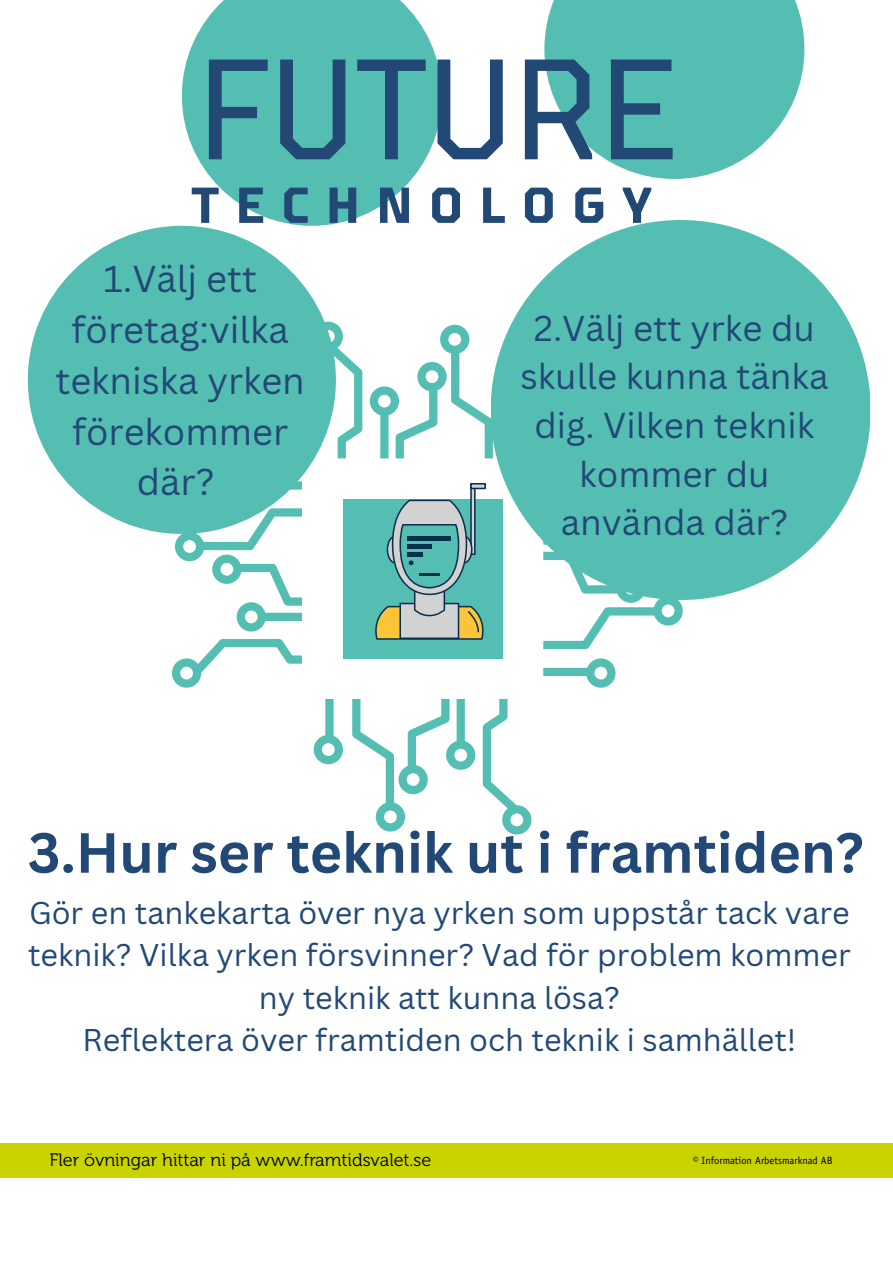
<style>
.page{position:relative;width:893px;height:1263px;background:#fff}
.page>*{position:absolute;margin:0;border:0;box-sizing:border-box;transform-origin:0 0}
.t1{font:142.5px "TT Octosquares Cond";color:#224976}
.t2{font:700 55.35px "Canva Sans";color:#224976}
.t3{font:700 50.4px "TT Octosquares Cond";letter-spacing:.33em;color:#224976}
.t4{font:36.45px/50.8px "Canva Sans";color:#224976;text-align:center}
.t5{font:34.95px/48.6px "Canva Sans";color:#224976;text-align:center}
.t6{font:30.6px/42.6px "Canva Sans";color:#224976;text-align:center}
.t7{font:18px "Museo 300";color:#000}
.t8{font:10.5px "Officina Sans Std";color:#000}
</style>
<div class="page">
<svg style="left:172px;top:322px;width:511px;height:512px"></svg>
<svg style="left:302px;top:459px;width:241px;height:240px"></svg>
<div style="left:343px;top:499px;width:159px;height:159px;background:#55beb3"></div>
<div style="left:470px;top:483px;width:6px;height:72px;border:2px solid #0a2f4d"></div>
<div style="left:470px;top:483px;width:16px;height:6px;border:2px solid #0a2f4d"></div>
<svg style="left:371px;top:498px;width:117px;height:142px"></svg>
<hr style="left:419px;top:574px;width:21px;height:2px;background:#0a2f4d">
<div style="left:28px;top:226px;width:308px;height:308px;background:#55beb3;border-radius:154px"></div>
<div style="left:491px;top:220px;width:379px;height:380px;background:#55beb3;border-radius:186px"></div>
<svg style="left:182px;top:0;width:260px;height:226px;fill:#55beb3"></svg>
<svg style="left:544px;top:0;width:260px;height:179px;fill:#55beb3"></svg>
<div style="left:0;top:1144px;width:893px;height:34px;background:#c8d300"></div>
<h1 class="t1" style="left:197px;top:26px;width:481px">FUTURE</h1>
<h3 class="t3" style="left:191px;top:176px;width:462px">TECHNOLOGY</h3>
<p class="t4" style="left:55px;top:254px;width:251px">1.Välj ett företag:vilka tekniska yrken förekommer där?</p>
<p class="t5" style="left:520px;top:304px;width:310px">2.Välj ett yrke du skulle kunna tänka dig. Vilken teknik kommer du använda där?</p>
<h2 class="t2" style="left:28px;top:820px;width:837px">3.Hur ser teknik ut i framtiden?</h2>
<p class="t6" style="left:28px;top:891px;width:824px">Gör en tankekarta över nya yrken som uppstår tack vare teknik? Vilka yrken försvinner? Vad för problem kommer ny teknik att kunna lösa?<br>Reflektera över framtiden och teknik i samhället!</p>
<p class="t7" style="left:50px;top:1150px;width:383px">Fler övningar hittar ni på www.framtidsvalet.se</p>
<p class="t8" style="left:693px;top:1154px;width:141px">© Information Arbetsmarknad AB</p>
</div>
